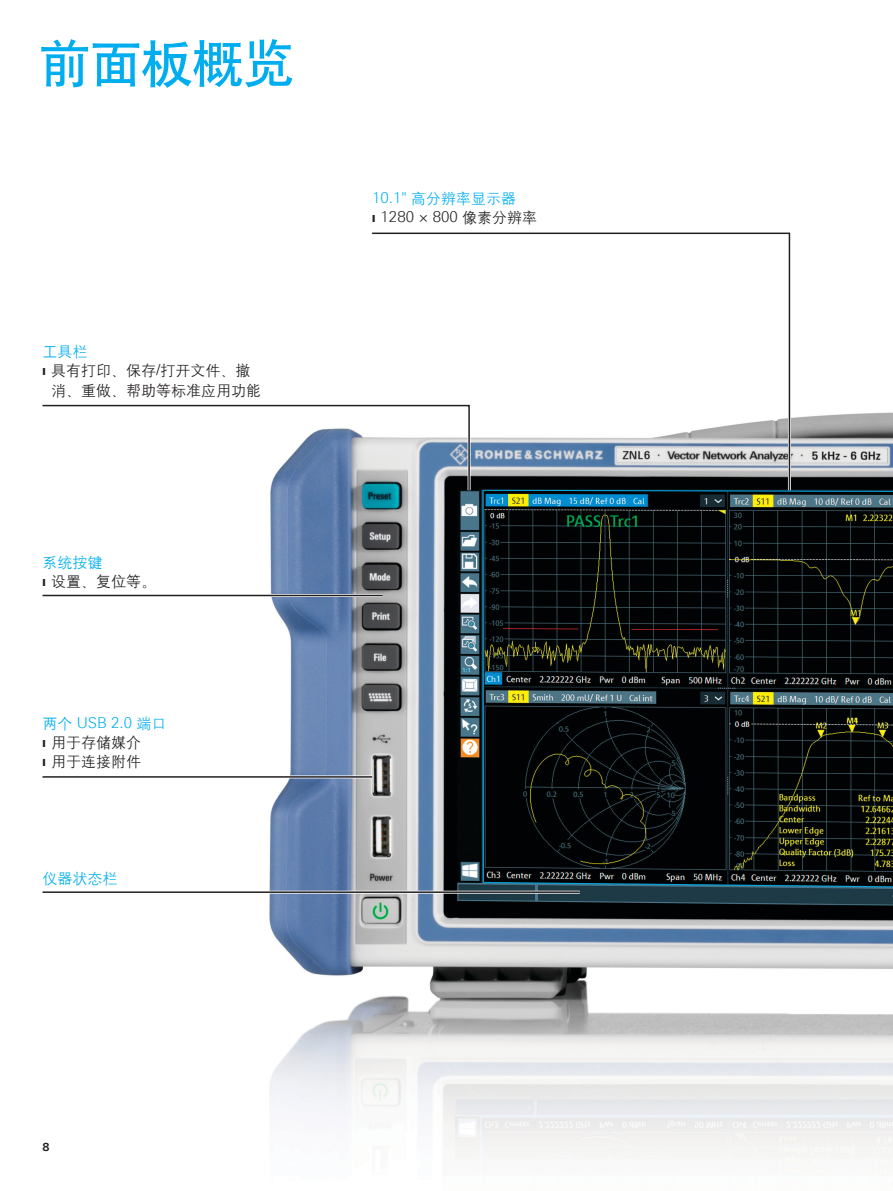
<style>
.page{position:relative;width:893px;height:1191px;background:#fff}
.page>*{position:absolute;margin:0;border:0;box-sizing:border-box;transform-origin:0 0}
.t1{font:51px "H Yb 1 gj";color:#00aeef}
.t2{font:15px/19.2px "H Yg 2 gj";color:#231f20}
.t3{font:15px "H Yg 2 gj";color:#00aeef}
.t4{font:300 15px "Linotype Univers 330";color:#231f20}
.t5{font:300 15px "Linotype Univers 330";color:#00aeef}
.t6{font:700 11.25px "Linotype Univers 630";color:#231f20}
.s1{font-family:"Linotype Univers 330";font-weight:300;font-size:14.25px}
.s2{font-family:"Linotype Univers 330";font-weight:300}
.s3{color:#00aeef}
.s4{font-family:"H Yg 2 gj";font-weight:400}
.s5{font-size:14.25px}
</style>
<div class="page">
<img style="left:269px;top:412px;width:624px;height:750px">
<svg style="left:372px;top:232px;width:419px;height:260px"></svg>
<svg style="left:42px;top:402px;width:430px;height:91px"></svg>
<hr style="left:43px;top:775px;width:329px;height:3px;background:#fff">
<hr style="left:43px;top:776px;width:329px;height:1px;background:#231f20">
<hr style="left:43px;top:890px;width:537px;height:3px;background:#fff">
<hr style="left:43px;top:891px;width:537px;height:2px;background:#231f20">
<hr style="left:43px;top:594px;width:340px;height:3px;background:#fff">
<hr style="left:43px;top:595px;width:340px;height:1px;background:#231f20">
<h1 class="t1" style="left:40px;top:38px;width:257px">前面板概览</h1>
<p class="t3" style="left:43px;top:344px;width:46px">工具栏</p>
<p class="t2" style="left:43px;top:361px;width:209px"><span class="s1">❙</span> 具有打印、保存<span class="s2">/</span>打开文件、撤</p>
<p class="t2" style="left:51px;top:380px;width:211px">消、重做、帮助等标准应用功能</p>
<p class="t2" style="left:43px;top:552px;width:115px"><span class="s3">系统按键<br></span><span class="s1">❙</span> 设置、复位等。</p>
<p class="t5" style="left:43px;top:713px;width:125px"><span class="s4">两个</span> USB 2.0 <span class="s4">端口</span></p>
<p class="t2" style="left:43px;top:732px;width:100px"><span class="s1">❙</span> 用于存储媒介<span class="s1">❙</span> 用于连接附件</p>
<p class="t3" style="left:43px;top:870px;width:76px">仪器状态栏</p>
<p class="t3" style="left:372px;top:191px;width:145px"><span class="s2">10.1"</span> 高分辨率显示器</p>
<p class="t4" style="left:372px;top:208px;width:167px"><span class="s5">❙</span> 1280 × 800 <span class="s4">像素分辨率</span></p>
<p class="t6" style="left:43px;top:1139px;width:9px">8</p>
</div>
